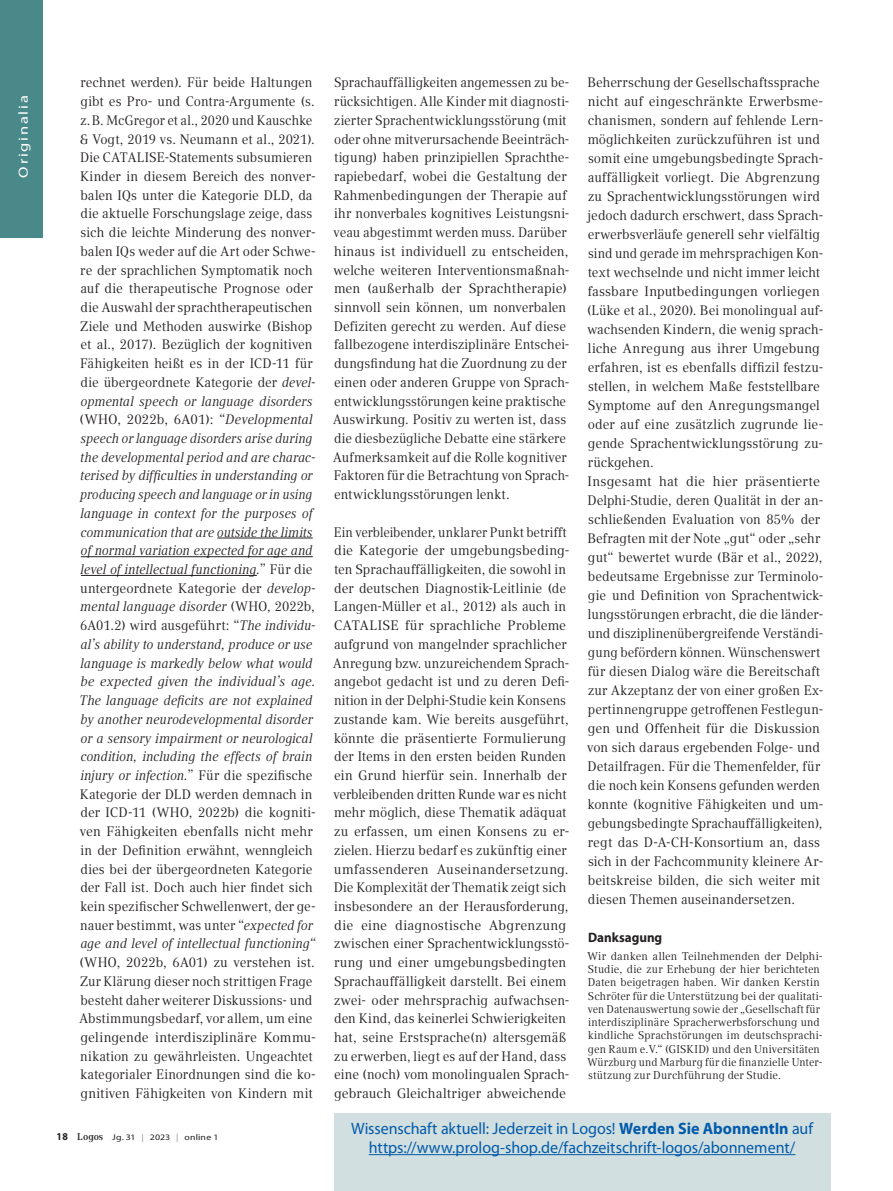
<style>
.page{position:relative;width:893px;height:1191px;background:#fff}
.page>*{position:absolute;margin:0;border:0;box-sizing:border-box;transform-origin:0 0}
.t1{font:16.5px/18.8px "Myriad Pro";color:#015aaa;text-align:center}
.t2{font:13.65px/18.8px "Compatil Text LT Pro";color:#231f20;scale:.96 1}
.t3{font:13.65px/18.8px "Compatil Text LT Pro";color:#231f20;scale:.93 1}
.t4{font:13.65px/18.8px "Compatil Text LT Pro";color:#231f20;scale:.95 1}
.t5{font:13.65px/18.8px "Compatil Text LT Pro";color:#231f20}
.t6{font:700 13.65px "Myriad Pro";letter-spacing:-.005em;color:#231f20;scale:.96 1}
.t7{font:13.2px "Myriad Pro";letter-spacing:.105em;color:#fff;scale:1.25 1}
.t8{font:11.25px/13.2px "Compatil Text LT Pro";letter-spacing:.01em;color:#231f20}
.t9{font:700 10.5px "Myriad Pro";color:#231f20;scale:.94 1}
.t10{font:8.4px "Myriad Pro";letter-spacing:.015em;color:#231f20;scale:1.18 1}
.s1{font-style:italic}
.s2{font-family:"Compatil Text LT Pro";font-weight:700;font-size:9.75px}
.s3{color:#939598}
.s4{font-weight:700}
</style>
<div class="page">
<div style="left:0;top:0;width:43px;height:238px;background:#498989"></div>
<hr style="left:217px;top:537px;width:96px;height:1px;background:#231f20">
<hr style="left:81px;top:556px;width:232px;height:1px;background:#231f20">
<hr style="left:81px;top:575px;width:176px;height:1px;background:#231f20">
<div style="left:334px;top:1113px;width:496px;height:78px;background:#d2dfe0"></div>
<hr style="left:369px;top:1154px;width:426px;height:1px;background:#015aaa">
<p class="t7" style="left:15px;top:178px;width:67px;rotate:-90deg">Originalia</p>
<p class="t2" style="left:80px;top:73px;width:248px">rechnet werden). Für beide Haltungen gibt es Pro- und Contra-Argumente (s. z.B. McGregor et al., 2020 und Kauschke &amp; Vogt, 2019 vs. Neumann et al., 2021).<br>Die CATALISE-Statements subsumieren Kinder in diesem Bereich des nonver&shy;balen IQs unter die Kategorie DLD, da die aktuelle Forschungslage zeige, dass sich die leichte Minderung des nonver&shy;balen IQs weder auf die Art oder Schwe&shy;re der sprachlichen Symptomatik noch auf die therapeutische Prognose oder die Auswahl der sprachtherapeutischen Ziele und Methoden auswirke (Bishop et al., 2017). Bezüglich der kognitiven Fähigkeiten heißt es in der ICD-11 für die übergeordnete Kategorie der <span class="s1">devel&shy;opmental speech or language disorders </span>(WHO, 2022b, 6A01): “<span class="s1">Developmental speech or language disorders arise during the developmental period and are charac&shy;terised by difficulties in understanding or producing speech and language or in using language in context for the purposes of communication that are outside the limits of normal variation expected for age and level of intellectual functioning.</span>” Für die untergeordnete Kategorie der <span class="s1">develop&shy;mental language disorder</span> (WHO, 2022b, 6A01.2) wird ausgeführt: “<span class="s1">The individu&shy;al’s ability to understand, produce or use language is markedly below what would be expected given the individual’s age.<br>The language deficits are not explained by another neurodevelopmental disorder or a sensory impairment or neurological condition, including the effects of brain injury or infection.</span>” Für die spezifische Kategorie der DLD werden demnach in der ICD-11 (WHO, 2022b) die kogniti&shy;ven Fähigkeiten ebenfalls nicht mehr in der Definition erwähnt, wenngleich dies bei der übergeordneten Kategorie der Fall ist. Doch auch hier findet sich kein spezifischer Schwellenwert, der ge&shy;nauer bestimmt, was unter “<span class="s1">expected for age and level of intellectual functioning“</span></p>
<p class="t5" style="left:79px;top:953px;width:238px">(WHO, 2022b, 6A01) zu verstehen ist.<br>Zur Klärung dieser noch strittigen Frage besteht daher weiterer Diskussions- und Abstimmungsbedarf, vor allem, um eine gelingende interdisziplinäre Kommu&shy;nikation zu gewährleisten. Ungeachtet kategorialer Einordnungen sind die ko&shy;gnitiven Fähigkeiten von Kindern mit</p>
<p class="t9" style="left:57px;top:1129px;width:14px">18</p>
<p class="t10" style="left:82px;top:1132px;width:163px"><span class="s2">Logos</span> Jg. 30 <span class="s3">|</span> Ausg. 4 <span class="s3">|</span> 2022 <span class="s3">|</span> 244 - 256</p>
<p class="t10" style="left:77px;top:1132px;width:121px"><span class="s2">Logos</span> Jg. 31 <span class="s3">|</span> 2023 <span class="s3">|</span> online 1</p>
<p class="t4" style="left:333px;top:73px;width:250px">Sprachauffälligkeiten angemessen zu be&shy;rücksichtigen. Alle Kinder mit diagnosti&shy;zierter Sprachentwicklungsstörung (mit oder ohne mitverursachende Beeinträch&shy;tigung) haben prinzipiellen Sprachthe&shy;rapiebedarf, wobei die Gestaltung der Rahmenbedingungen der Therapie auf ihr nonverbales kognitives Leistungsni&shy;veau abgestimmt werden muss. Darüber hinaus ist individuell zu entscheiden, welche weiteren Interventionsmaßnah&shy;men (außerhalb der Sprachtherapie) sinnvoll sein können, um nonverbalen Defiziten gerecht zu werden. Auf diese fallbezogene interdisziplinäre Entschei&shy;dungsfindung hat die Zuordnung zu der einen oder anderen Gruppe von Sprach&shy;entwicklungsstörungen keine praktische Auswirkung. Positiv zu werten ist, dass die diesbezügliche Debatte eine stärkere Aufmerksamkeit auf die Rolle kognitiver Faktoren für die Betrachtung von Sprach&shy;entwicklungsstörungen lenkt.</p>
<p class="t3" style="left:333px;top:522px;width:256px">Ein verbleibender, unklarer Punkt betrifft die Kategorie der umgebungsbeding&shy;ten Sprachauffälligkeiten, die sowohl in der deutschen Diagnostik-Leitlinie (de Langen-Müller et al., 2012) als auch in CATALISE für sprachliche Probleme aufgrund von mangelnder sprachlicher Anregung bzw. unzureichendem Sprach&shy;angebot gedacht ist und zu deren Defi&shy;nition in der Delphi-Studie kein Konsens zustande kam. Wie bereits ausgeführt, könnte die präsentierte Formulierung der Items in den ersten beiden Runden ein Grund hierfür sein. Innerhalb der verbleibenden dritten Runde war es nicht mehr möglich, diese Thematik adäquat zu erfassen, um einen Konsens zu er&shy;zielen. Hierzu bedarf es zukünftig einer umfassenderen Auseinandersetzung.<br>Die Komplexität der Thematik zeigt sich insbesondere an der Herausforderung, die eine diagnostische Abgrenzung zwischen einer Sprachentwicklungsstö&shy;rung und einer umgebungsbedingten Sprachauffälligkeit darstellt. Bei einem zwei- oder mehrsprachig aufwachsen&shy;den Kind, das keinerlei Schwierigkeiten hat, seine Erstsprache(n) altersgemäß zu erwerben, liegt es auf der Hand, dass eine (noch) vom monolingualen Sprach&shy;gebrauch Gleichaltriger abweichende</p>
<p class="t2" style="left:587px;top:73px;width:248px">Beherrschung der Gesellschaftssprache nicht auf eingeschränkte Erwerbsme&shy;chanismen, sondern auf fehlende Lern&shy;möglichkeiten zurückzuführen ist und somit eine umgebungsbedingte Sprach&shy;auffälligkeit vorliegt. Die Abgrenzung zu Sprachentwicklungsstörungen wird jedoch dadurch erschwert, dass Sprach&shy;erwerbsverläufe generell sehr vielfältig sind und gerade im mehrsprachigen Kon&shy;text wechselnde und nicht immer leicht fassbare Inputbedingungen vorliegen (Lüke et al., 2020). Bei monolingual auf&shy;wachsenden Kindern, die wenig sprach&shy;liche Anregung aus ihrer Umgebung erfahren, ist es ebenfalls diffizil festzu&shy;stellen, in welchem Maße feststellbare Symptome auf den Anregungsmangel oder auf eine zusätzlich zugrunde lie&shy;gende Sprachentwicklungsstörung zu&shy;rückgehen.<br>Insgesamt hat die hier präsentierte Delphi-Studie, deren Qualität in der an&shy;schließenden Evaluation von 85% der Befragten mit der Note „gut“ oder „sehr gut“ bewertet wurde (Bär et al., 2022), bedeutsame Ergebnisse zur Terminolo&shy;gie und Definition von Sprachentwick&shy;lungsstörungen erbracht, die die länder&shy;und disziplinenübergreifende Verständi&shy;gung befördern können. Wünschenswert für diesen Dialog wäre die Bereitschaft zur Akzeptanz der von einer großen Ex&shy;pertinnengruppe getroffenen Festlegun&shy;gen und Offenheit für die Diskussion von sich daraus ergebenden Folge- und Detailfragen. Für die Themenfelder, für die noch kein Konsens gefunden werden konnte (kognitive Fähigkeiten und um&shy;gebungsbedingte Sprachauffälligkeiten), regt das D-A-CH-Konsortium an, dass sich in der Fachcommunity kleinere Ar&shy;beitskreise bilden, die sich weiter mit diesen Themen auseinandersetzen.</p>
<p class="t6" style="left:588px;top:929px;width:79px">Danksagung</p>
<p class="t8" style="left:587px;top:949px;width:237px">Wir danken allen Teilnehmenden der Delphi-Studie, die zur Erhebung der hier berichteten Daten beigetragen haben. Wir danken Kerstin Schröter für die Unterstützung bei der qualitati&shy;ven Datenauswertung sowie der „Gesellschaft für interdisziplinäre Spracherwerbsforschung und kindliche Sprachstörungen im deutschsprachi&shy;gen Raum e.V.“ (GISKID) und den Universitäten Würzburg und Marburg für die finanzielle Unter&shy;stützung zur Durchführung der Studie.</p>
<p class="t1" style="left:351px;top:1119px;width:463px">Wissenschaft aktuell: Jederzeit in Logos! <span class="s4">Werden Sie AbonnentIn</span> auf https://www.prolog-shop.de/fachzeitschrift-logos/abonnement/</p>
</div>
